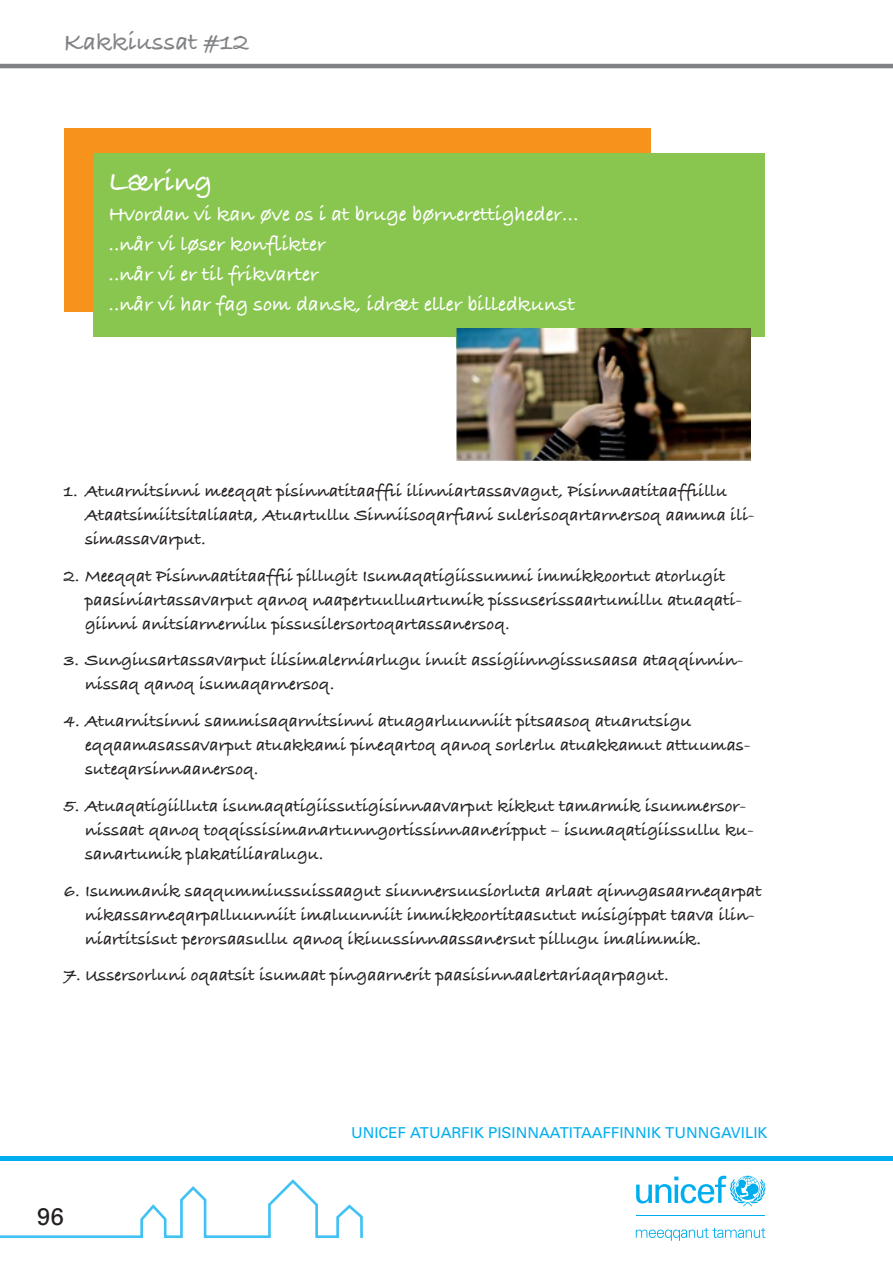
<style>
.page{position:relative;width:893px;height:1263px;background:#fff}
.page>*{position:absolute;margin:0;border:0;box-sizing:border-box;transform-origin:0 0}
.Rubrik_mellem{font:700 30px "Bradley Hand ITCTT";color:#fff}
.Rubrik{font:700 25.5px "Bradley Hand ITCTT";color:#808285}
.t1{font:24px "Univers";color:#231f20}
.Rubrik_mellem-2{font:700 21px "Bradley Hand ITCTT";color:#fff}
.Broedtekst{font:700 18px/24px "Bradley Hand ITCTT";color:#231f20}
.Broedtekst-2{font:15px "Univers";color:#00aeef}
</style>
<div class="page">
<hr style="left:0;top:64px;width:893px;height:4px;background:#808285">
<div style="left:64px;top:128px;width:587px;height:183px;background:#f7931d"></div>
<div style="left:94px;top:153px;width:671px;height:184px;background:#89c650"></div>
<img style="left:456px;top:328px;width:294px;height:132px">
<hr style="left:0;top:1157px;width:893px;height:4px;background:#00aeef">
<svg style="left:0;top:1179px;width:363px;height:59px"></svg>
<svg style="left:636px;top:1176px;width:129px;height:30px"></svg>
<hr style="left:636px;top:1215px;width:128px;height:1px;background:#00aeef">
<svg style="left:636px;top:1228px;width:129px;height:13px"></svg>
<p class="Rubrik" style="left:64px;top:23px;width:187px">Kakkiussat #12</p>
<p class="Rubrik_mellem" style="left:108px;top:159px;width:105px">Læring</p>
<p class="Rubrik_mellem-2" style="left:108px;top:198px;width:472px">Hvordan vi kan øve os i at bruge børnerettigheder…</p>
<p class="Rubrik_mellem-2" style="left:108px;top:228px;width:218px">..når vi løser konflikter</p>
<p class="Rubrik_mellem-2" style="left:108px;top:258px;width:212px">..når vi er til frikvarter</p>
<p class="Rubrik_mellem-2" style="left:108px;top:288px;width:468px">..når vi har fag som dansk, idræt eller billedkunst</p>
<p class="Broedtekst" style="left:85px;top:478px;width:671px;text-indent:-21px">1. Atuarnitsinni meeqqat pisinnatitaaffii ilinniartassavagut, Pisinnaatitaaffiillu<br>Ataatsimiitsitaliaata, Atuartullu Sinniisoqarfiani sulerisoqartarnersoq aamma ili&shy;simassavarput.</p>
<p class="Broedtekst" style="left:85px;top:563px;width:659px;text-indent:-21px">2. Meeqqat Pisinnaatitaaffii pillugit Isumaqatigiissummi immikkoortut atorlugit paasiniartassavarput qanoq naapertuulluartumik pissuserissaartumillu atuaqati&shy;giinni anitsiarnernilu pissusilersortoqartassanersoq.</p>
<p class="Broedtekst" style="left:85px;top:647px;width:660px;text-indent:-21px">3. Sungiusartassavarput ilisimalerniarlugu inuit assigiinngissusaasa ataqqinnin&shy;nissaq qanoq isumaqarnersoq.</p>
<p class="Broedtekst" style="left:85px;top:708px;width:667px;text-indent:-21px">4. Atuarnitsinni sammisaqarnitsinni atuagarluunniit pitsaasoq atuarutsigu eqqaamasassavarput atuakkami pineqartoq qanoq sorlerlu atuakkamut attuumas&shy;suteqarsinnaanersoq.</p>
<p class="Broedtekst" style="left:85px;top:793px;width:670px;text-indent:-21px">5. Atuaqatigiilluta isumaqatigiissutigisinnaavarput kikkut tamarmik isummersor&shy;nissaat qanoq toqqissisimanartunngortissinnaaneripput – isumaqatigiissullu ku&shy;sanartumik plakatiliaralugu.</p>
<p class="Broedtekst" style="left:85px;top:878px;width:678px;text-indent:-21px">6. Isummanik saqqummiussuissaagut siunnersuusiorluta arlaat qinngasaarneqarpat nikassarneqarpalluunniit imaluunniit immikkoortitaasutut misigippat taava ilin&shy;niartitsisut perorsaasullu qanoq ikiuussinnaassanersut pillugu imalimmik.</p>
<p class="Broedtekst" style="left:64px;top:963px;width:607px">7. Ussersorluni oqaatsit isumaat pingaarnerit paasisinnaalertariaqarpagut.</p>
<p class="t1" style="left:37px;top:1202px;width:28px">96</p>
<p class="Broedtekst-2" style="left:351px;top:1124px;width:418px">UNICEF ATUARFIK PISINNAATITAAFFINNIK TUNNGAVILIK</p>
</div>
